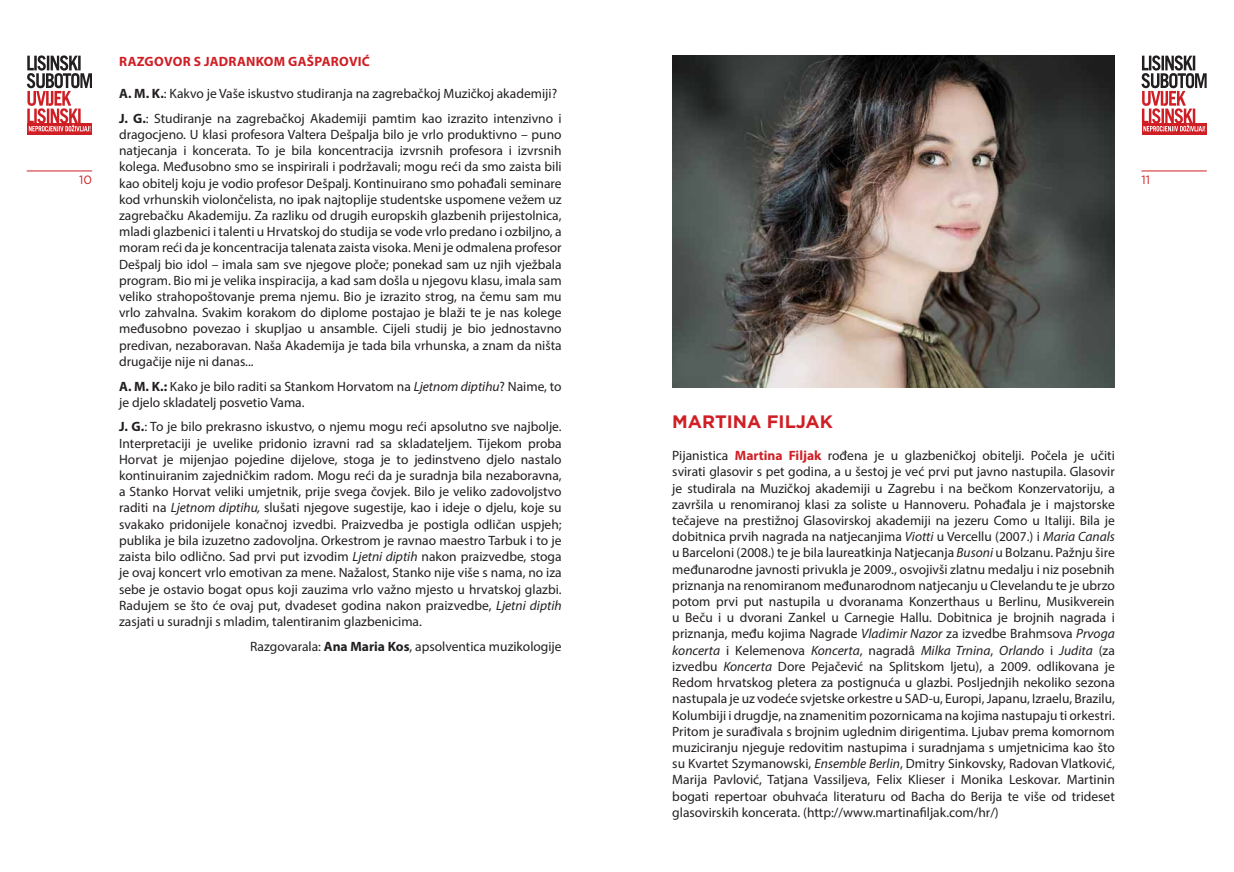
<style>
.page{position:relative;width:1234px;height:872px;background:#fff}
.page>*{position:absolute;margin:0;border:0;box-sizing:border-box;transform-origin:0 0}
.t1{font:700 18px "Gotham";color:#cf1f25}
.t2{font:13.5px/16.2px "Myriad Pro";color:#231f20;text-align:justify}
.t3{font:700 13.5px "Myriad Pro";letter-spacing:.02em;color:#cf1f25}
.t4{font:12px "Gotham";color:#cf1f25}
.s1{font-weight:700}
.s2{font-style:italic}
.s3{font-weight:700;color:#cf1f25}
</style>
<div class="page">
<svg style="left:27px;top:131px;width:65px;height:4px"></svg>
<svg style="left:27px;top:55px;width:65px;height:76px"></svg>
<svg style="left:1142px;top:131px;width:64px;height:4px"></svg>
<svg style="left:1141px;top:55px;width:65px;height:76px"></svg>
<hr style="left:27px;top:171px;width:65px;height:1px;background:#cf1f25">
<hr style="left:1141px;top:171px;width:65px;height:1px;background:#cf1f25">
<img style="left:672px;top:55px;width:442px;height:332px">
<p class="t3" style="left:119px;top:52px;width:252px">RAZGOVOR S JADRANKOM GAŠPAROVIĆ</p>
<p class="t2" style="left:119px;top:81px;width:444px;line-height:24.8px"><span class="s1">A. M. K.</span>: Kakvo je Vaše iskustvo studiranja na zagrebačkoj Muzičkoj akademiji?<br><span class="s1">J. G.</span>: Studiranje na zagrebačkoj Akademiji pamtim kao izrazito intenzivno i</p>
<p class="t2" style="left:119px;top:126px;width:444px">dragocjeno. U klasi profesora Valtera Dešpalja bilo je vrlo produktivno – puno natjecanja i koncerata. To je bila koncentracija izvrsnih profesora i izvrsnih kolega. Međusobno smo se inspirirali i podržavali; mogu reći da smo zaista bili kao obitelj koju je vodio profesor Dešpalj. Kontinuirano smo pohađali seminare kod vrhunskih violončelista, no ipak najtoplije studentske uspomene vežem uz zagrebačku Akademiju. Za razliku od drugih europskih glazbenih prijestolnica, mladi glazbenici i talenti u Hrvatskoj do studija se vode vrlo predano i ozbiljno, a moram reći da je koncentracija talenata zaista visoka. Meni je odmalena profesor Dešpalj bio idol – imala sam sve njegove ploče; ponekad sam uz njih vježbala program. Bio mi je velika inspiracija, a kad sam došla u njegovu klasu, imala sam veliko strahopoštovanje prema njemu. Bio je izrazito strog, na čemu sam mu vrlo zahvalna. Svakim korakom do diplome postajao je blaži te je nas kolege međusobno povezao i skupljao u ansamble. Cijeli studij je bio jednostavno predivan, nezaboravan. Naša Akademija je tada bila vrhunska, a znam da ništa drugačije nije ni danas...</p>
<p class="t2" style="left:119px;top:378px;width:444px"><span class="s1">A. M. K.:</span> Kako je bilo raditi sa Stankom Horvatom na <span class="s2">Ljetnom diptihu</span>? Naime, to je djelo skladatelj posvetio Vama.</p>
<p class="t2" style="left:119px;top:418px;width:444px"><span class="s1">J. G.</span>: To je bilo prekrasno iskustvo, o njemu mogu reći apsolutno sve najbolje.<br>Interpretaciji je uvelike pridonio izravni rad sa skladateljem. Tijekom proba Horvat je mijenjao pojedine dijelove, stoga je to jedinstveno djelo nastalo kontinuiranim zajedničkim radom. Mogu reći da je suradnja bila nezaboravna, a Stanko Horvat veliki umjetnik, prije svega čovjek. Bilo je veliko zadovoljstvo raditi na <span class="s2">Ljetnom diptihu,</span> slušati njegove sugestije, kao i ideje o djelu, koje su svakako pridonijele konačnoj izvedbi. Praizvedba je postigla odličan uspjeh; publika je bila izuzetno zadovoljna. Orkestrom je ravnao maestro Tarbuk i to je zaista bilo odlično. Sad prvi put izvodim <span class="s2">Ljetni diptih</span> nakon praizvedbe, stoga je ovaj koncert vrlo emotivan za mene. Nažalost, Stanko nije više s nama, no iza sebe je ostavio bogat opus koji zauzima vrlo važno mjesto u hrvatskoj glazbi.<br>Radujem se što će ovaj put, dvadeset godina nakon praizvedbe, <span class="s2">Ljetni diptih </span>zasjati u suradnji s mladim, talentiranim glazbenicima.</p>
<p class="t2" style="left:250px;top:638px;width:313px">Razgovarala: <span class="s1">Ana Maria Kos</span>, apsolventica muzikologije</p>
<p class="t4" style="left:79px;top:172px;width:14px">10</p>
<p class="t4" style="left:1141px;top:172px;width:10px">11</p>
<h1 class="t1" style="left:672px;top:409px;width:162px">MARTINA FILJAK</h1>
<p class="t2" style="left:672px;top:447px;width:444px">Pijanistica <span class="s3">Martina Filjak</span> rođena je u glazbeničkoj obitelji. Počela je učiti svirati glasovir s pet godina, a u šestoj je već prvi put javno nastupila. Glasovir je studirala na Muzičkoj akademiji u Zagrebu i na bečkom Konzervatoriju, a završila u renomiranoj klasi za soliste u Hannoveru. Pohađala je i majstorske tečajeve na prestižnoj Glasovirskoj akademiji na jezeru Como u Italiji. Bila je dobitnica prvih nagrada na natjecanjima <span class="s2">Viotti</span> u Vercellu (2007.) i <span class="s2">Maria Canals </span>u Barceloni (2008.) te je bila laureatkinja Natjecanja <span class="s2">Busoni</span> u Bolzanu. Pažnju šire međunarodne javnosti privukla je 2009., osvojivši zlatnu medalju i niz posebnih priznanja na renomiranom međunarodnom natjecanju u Clevelandu te je ubrzo potom prvi put nastupila u dvoranama Konzerthaus u Berlinu, Musikverein u Beču i u dvorani Zankel u Carnegie Hallu. Dobitnica je brojnih nagrada i priznanja, među kojima Nagrade <span class="s2">Vladimir Nazor</span> za izvedbe Brahmsova <span class="s2">Prvoga koncerta</span> i Kelemenova <span class="s2">Koncerta</span>, nagradâ <span class="s2">Milka Trnina</span>, <span class="s2">Orlando</span> i <span class="s2">Judita</span> (za izvedbu <span class="s2">Koncerta</span> Dore Pejačević na Splitskom ljetu), a 2009. odlikovana je Redom hrvatskog pletera za postignuća u glazbi. Posljednjih nekoliko sezona nastupala je uz vodeće svjetske orkestre u SAD-u, Europi, Japanu, Izraelu, Brazilu, Kolumbiji i drugdje, na znamenitim pozornicama na kojima nastupaju ti orkestri.<br>Pritom je surađivala s brojnim uglednim dirigentima. Ljubav prema komornom muziciranju njeguje redovitim nastupima i suradnjama s umjetnicima kao što su Kvartet Szymanowski, <span class="s2">Ensemble Berlin</span>, Dmitry Sinkovsky, Radovan Vlatković, Marija Pavlović, Tatjana Vassiljeva, Felix Klieser i Monika Leskovar. Martinin bogati repertoar obuhvaća literaturu od Bacha do Berija te više od trideset glasovirskih koncerata. (http://www.martinafiljak.com/hr/)</p>
</div>
